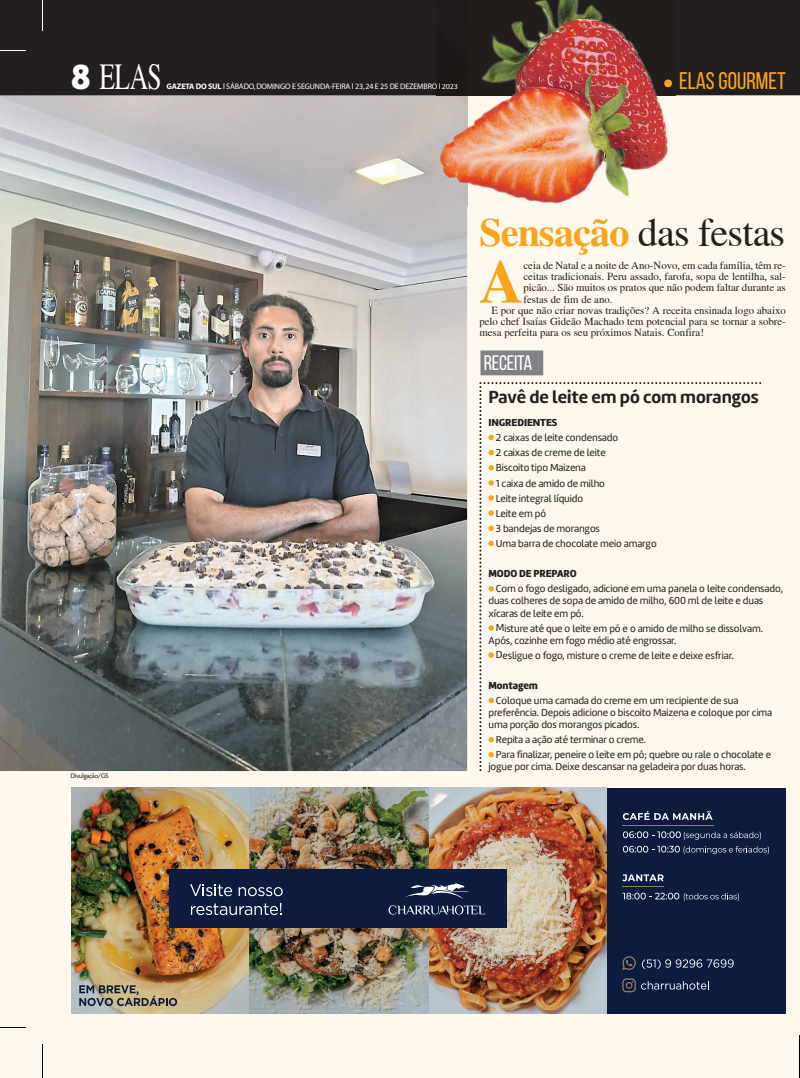
<style>
.page{position:relative;width:800px;height:1078px;background:#fff}
.page>*{position:absolute;margin:0;border:0;box-sizing:border-box;transform-origin:0 0}
.t1{font:700 60.9px "Tribune";color:#f9a51b}
.t2{font:40px "Tribune";letter-spacing:-.02em;color:#231f20}
.t3{font:36.5px "Times";color:#fff;scale:.7 1}
.t4{font:24px "Bebas Neue";color:#f9a51b}
.t5{font:21px "Bebas Neue";letter-spacing:-.015em;color:#fff}
.t6{font:700 18px "Amelia";color:#231f20}
.t7{font:10.8px "Tribune";color:#231f20}
.t8{font:10.5px/15.1px "Amelia";letter-spacing:-.01em;color:#231f20}
.t9{font:8px "Myriad";letter-spacing:-.02em;color:#fff}
.t10{font:7px "Today SHOP";letter-spacing:-.01em;color:#231f20}
.s1{font-family:"Amelia";font-weight:900;font-size:36px}
.s2{font-weight:700}
.s3{font-weight:700;color:#f9a51b}
.s4{font-weight:900}
</style>
<div class="page">
<div style="left:0;top:0;width:799px;height:1077px;background:#fef8ee"></div>
<img style="left:0;top:95px;width:467px;height:675px">
<div style="left:0;top:0;width:799px;height:95px;background:#231f20"></div>
<hr style="left:42px;top:0;width:1px;height:31px;background:#fff">
<hr style="left:799px;top:1035px;width:1px;height:42px;background:#000">
<hr style="left:42px;top:1044px;width:1px;height:33px;background:#000">
<svg style="left:0;top:1027px;width:26px;height:1px"></svg>
<svg style="left:0;top:50px;width:26px;height:1px"></svg>
<div style="left:480px;top:350px;width:63px;height:25px;background:#808285"></div>
<svg style="left:479px;top:382px;width:278px;height:384px"></svg>
<img style="left:71px;top:787px;width:535px;height:226px">
<div style="left:606px;top:787px;width:179px;height:226px;background:#0c1b3e"></div>
<div style="left:169px;top:869px;width:337px;height:58px;background:#0c1b3e"></div>
<svg style="left:79px;top:985px;width:98px;height:20px;background:#918a76"></svg>
<svg style="left:190px;top:884px;width:42px;height:12px"></svg>
<svg style="left:238px;top:887px;width:44px;height:9px"></svg>
<svg style="left:191px;top:903px;width:90px;height:11px"></svg>
<svg style="left:406px;top:883px;width:62px;height:15px"></svg>
<svg style="left:388px;top:905px;width:97px;height:9px"></svg>
<svg style="left:622px;top:811px;width:90px;height:8px"></svg>
<svg style="left:622px;top:831px;width:138px;height:8px"></svg>
<svg style="left:622px;top:845px;width:146px;height:9px"></svg>
<svg style="left:622px;top:874px;width:41px;height:7px"></svg>
<svg style="left:622px;top:892px;width:116px;height:8px"></svg>
<svg style="left:641px;top:959px;width:92px;height:9px"></svg>
<svg style="left:641px;top:981px;width:66px;height:8px"></svg>
<svg style="left:622px;top:978px;width:13px;height:14px"></svg>
<svg style="left:622px;top:956px;width:13px;height:13px"></svg>
<hr style="left:622px;top:824px;width:91px;height:1px;background:#9a7e52">
<hr style="left:622px;top:886px;width:41px;height:1px;background:#9a7e52">
<img style="left:436px;top:0;width:239px;height:207px">
<img style="left:436px;top:94px;width:239px;height:2px">
<svg style="left:436px;top:84px;width:4px;height:6px"></svg>
<img style="left:440px;top:84px;width:17px;height:5px">
<svg style="left:664px;top:79px;width:7px;height:8px"></svg>
<p class="t3" style="left:71px;top:61px;width:131px"><span class="s1">8</span> ELAS</p>
<p class="t9" style="left:166px;top:84px;width:293px"><span class="s2">GAZETA DO SUL</span> l SÁBADO, DOMINGO E SEGUNDA-FEIRA l 23, 24 E 25 DE DEZEMBRO l 2023</p>
<p class="t4" style="left:679px;top:67px;width:108px">ELAS GOURMET</p>
<p class="t2" style="left:479px;top:209px;width:307px"><span class="s3">Sensação</span> das festas</p>
<p class="t1" style="left:479px;top:245px;width:46px">A</p>
<p class="t7" style="left:523px;top:258px;width:264px">ceia de Natal e a noite de Ano-Novo, em cada família, têm re-</p>
<p class="t7" style="left:523px;top:270px;width:264px">ceitas tradicionais. Peru assado, farofa, sopa de lentilha, sal-</p>
<p class="t7" style="left:523px;top:281px;width:264px">picão... São muitos os pratos que não podem faltar durante as</p>
<p class="t7" style="left:523px;top:292px;width:91px">festas de fim de ano.</p>
<p class="t7" style="left:491px;top:304px;width:296px">E por que não criar novas tradições? A receita ensinada logo abaixo</p>
<p class="t7" style="left:479px;top:315px;width:308px">pelo chef Isaías Gideão Machado tem potencial para se tornar a sobre-</p>
<p class="t7" style="left:479px;top:326px;width:226px">mesa perfeita para os seu próximos Natais. Confira!</p>
<p class="t5" style="left:484px;top:350px;width:50px">RECEITA</p>
<p class="t10" style="left:71px;top:773px;width:39px">Divulgação/GS</p>
<p class="t6" style="left:488px;top:390px;width:272px">Pavê de leite em pó com morangos</p>
<p class="t8" style="left:496px;top:416px;width:162px;text-indent:-7px"><span class="s4">INGREDIENTES<br></span>2 caixas de leite condensado<br>2 caixas de creme de leite<br>Biscoito tipo Maizena<br>1 caixa de amido de milho<br>Leite integral líquido<br>Leite em pó<br>3 bandejas de morangos<br>Uma barra de chocolate meio amargo</p>
<p class="t8" style="left:496px;top:567px;width:288px;text-indent:-7px"><span class="s4">MODO DE PREPARO<br></span>Com o fogo desligado, adicione em uma panela o leite condensado,</p>
<p class="t8" style="left:488px;top:595px;width:276px;line-height:12px">duas colheres de sopa de amido de milho, 600 ml de leite e duas xícaras de leite em pó.</p>
<p class="t8" style="left:488px;top:623px;width:276px;line-height:12px;text-indent:7px">Misture até que o leite em pó e o amido de milho se dissolvam.<br>Após, cozinhe em fogo médio até engrossar.</p>
<p class="t8" style="left:496px;top:648px;width:239px">Desligue o fogo, misture o creme de leite e deixe esfriar.</p>
<p class="t8" style="left:496px;top:678px;width:244px;text-indent:-7px"><span class="s4">Montagem<br></span>Coloque uma camada do creme em um recipiente de sua</p>
<p class="t8" style="left:488px;top:707px;width:285px;line-height:12px">preferência. Depois adicione o biscoito Maizena e coloque por cima uma porção dos morangos picados.</p>
<p class="t8" style="left:496px;top:733px;width:276px">Repita a ação até terminar o creme.<br>Para finalizar, peneire o leite em pó; quebre ou rale o chocolate e</p>
<p class="t8" style="left:488px;top:760px;width:259px">jogue por cima. Deixe descansar na geladeira por duas horas.</p>
</div>
